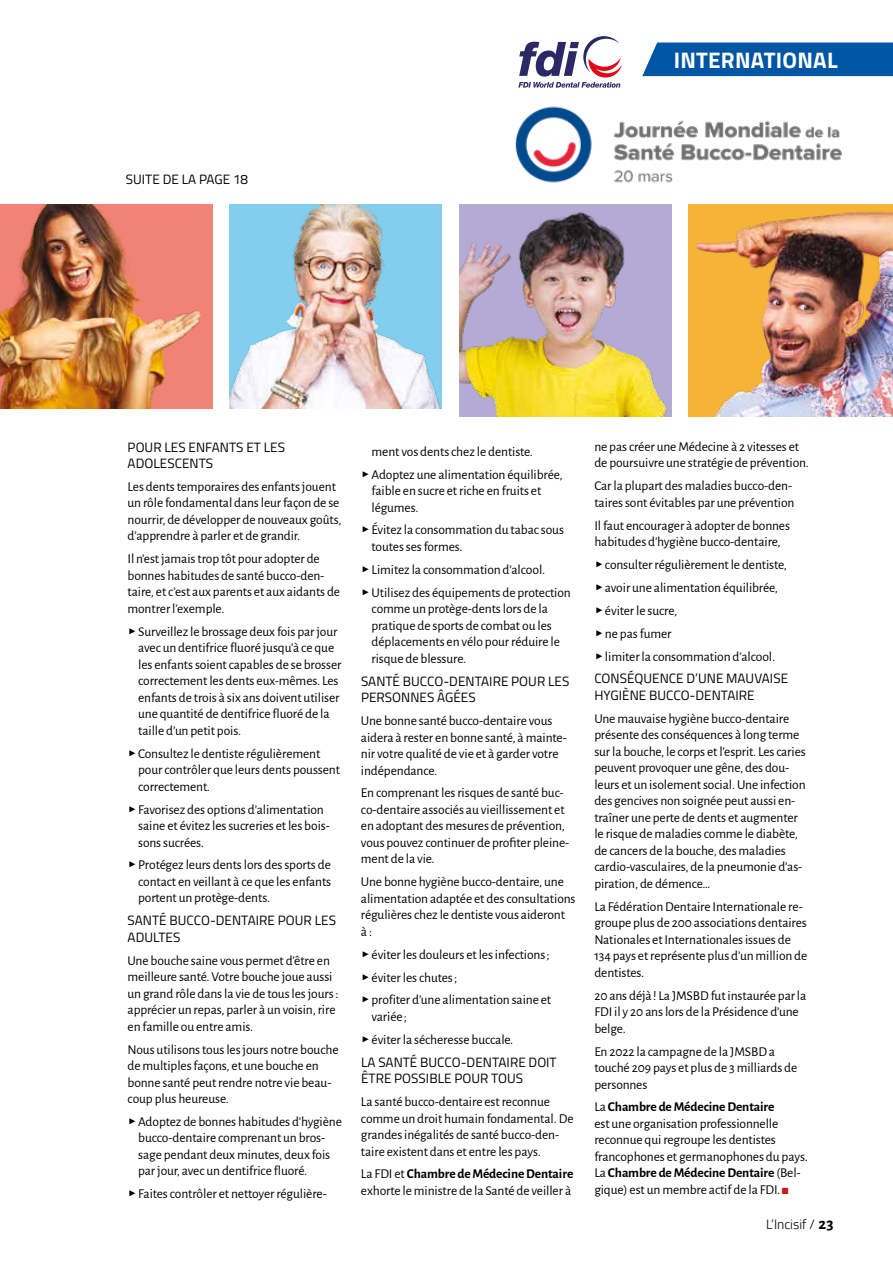
<style>
.page{position:relative;width:893px;height:1263px;background:#fff}
.page>*{position:absolute;margin:0;border:0;box-sizing:border-box;transform-origin:0 0}
.t1{font:700 22.5px "Titillium Web";letter-spacing:.01em;color:#fff}
.t2{font:13.5px/16.5px "Alegreya Sans";letter-spacing:-.01em;color:#000}
.t3{font:13.5px/16.5px "Titillium Web";letter-spacing:.005em;color:#000}
.t4{font:300 13.5px "Titillium Web";color:#000}
.s1{font-size:21px}
.s2{font-weight:700}
.s3{font-style:italic;color:#cd1719}
.s4{font-family:"Alegreya Sans";font-weight:700;font-size:16.5px}
</style>
<div class="page">
<div style="left:642px;top:43px;width:251px;height:33px;background:#0056a4"></div>
<svg style="left:518px;top:36px;width:104px;height:52px"></svg>
<img style="left:0;top:204px;width:213px;height:204px">
<img style="left:230px;top:204px;width:212px;height:204px">
<img style="left:459px;top:204px;width:213px;height:213px">
<img style="left:689px;top:204px;width:204px;height:213px">
<svg style="left:515px;top:106px;width:327px;height:77px"></svg>
<p class="t3" style="left:126px;top:170px;width:124px">SUITE DE LA PAGE 18</p>
<h1 class="t1" style="left:674px;top:43px;width:165px">INTERNATIONAL</h1>
<p class="t3" style="left:128px;top:438px;width:159px">POUR LES ENFANTS ET LES<br>ADOLESCENTS</p>
<p class="t2" style="left:128px;top:478px;width:215px">Les dents temporaires des enfants jouent un rôle fondamental dans leur façon de se nourrir, de développer de nouveaux goûts, d’apprendre à parler et de grandir.</p>
<p class="t2" style="left:128px;top:550px;width:214px">Il n’est jamais trop tôt pour adopter de bonnes habitudes de santé bucco-den&shy;taire, et c’est aux parents et aux aidants de montrer l’exemple.</p>
<p class="t2" style="left:138px;top:622px;width:205px;text-indent:-11px"><span class="s1">▶</span> Surveillez le brossage deux fois par jour avec un dentifrice fluoré jusqu’à ce que les enfants soient capables de se brosser correctement les dents eux-mêmes. Les enfants de trois à six ans doivent utiliser une quantité de dentifrice fluoré de la taille d’un petit pois.</p>
<p class="t2" style="left:138px;top:744px;width:203px;text-indent:-11px"><span class="s1">▶</span> Consultez le dentiste régulièrement pour contrôler que leurs dents poussent correctement.</p>
<p class="t2" style="left:138px;top:800px;width:193px;text-indent:-11px"><span class="s1">▶</span> Favorisez des options d’alimentation saine et évitez les sucreries et les bois&shy;sons sucrées.</p>
<p class="t2" style="left:138px;top:856px;width:195px;text-align:justify;text-indent:-11px"><span class="s1">▶</span> Protégez leurs dents lors des sports de contact en veillant à ce que les enfants portent un protège-dents.</p>
<p class="t3" style="left:128px;top:912px;width:210px">SANTÉ BUCCO-DENTAIRE POUR LES<br>ADULTES</p>
<p class="t2" style="left:128px;top:951px;width:213px">Une bouche saine vous permet d’être en meilleure santé. Votre bouche joue aussi un grand rôle dans la vie de tous les jours : apprécier un repas, parler à un voisin, rire en famille ou entre amis.</p>
<p class="t2" style="left:128px;top:1040px;width:213px">Nous utilisons tous les jours notre bouche de multiples façons, et une bouche en bonne santé peut rendre notre vie beau&shy;coup plus heureuse.</p>
<p class="t2" style="left:138px;top:1113px;width:205px;text-indent:-11px"><span class="s1">▶</span> Adoptez de bonnes habitudes d’hygiène bucco-dentaire comprenant un bros&shy;sage pendant deux minutes, deux fois par jour, avec un dentifrice fluoré.</p>
<p class="t2" style="left:128px;top:1185px;width:201px"><span class="s1">▶</span> Faites contrôler et nettoyer régulière-</p>
<p class="t2" style="left:361px;top:439px;width:203px;line-height:23px;text-indent:11px">ment vos dents chez le dentiste.<br><span class="s1">▶</span> Adoptez une alimentation équilibrée,</p>
<p class="t2" style="left:372px;top:482px;width:171px">faible en sucre et riche en fruits et légumes.</p>
<p class="t2" style="left:372px;top:521px;width:194px;text-indent:-11px"><span class="s1">▶</span> Évitez la consommation du tabac sous toutes ses formes.</p>
<p class="t2" style="left:361px;top:557px;width:211px;line-height:23px"><span class="s1">▶</span> Limitez la consommation d’alcool.<br><span class="s1">▶</span> Utilisez des équipements de protection</p>
<p class="t2" style="left:372px;top:600px;width:190px">comme un protège-dents lors de la pratique de sports de combat ou les déplacements en vélo pour réduire le risque de blessure.</p>
<p class="t3" style="left:361px;top:672px;width:210px">SANTÉ BUCCO-DENTAIRE POUR LES<br>PERSONNES ÂGÉES</p>
<p class="t2" style="left:361px;top:712px;width:207px">Une bonne santé bucco-dentaire vous aidera à rester en bonne santé, à mainte&shy;nir votre qualité de vie et à garder votre indépendance.</p>
<p class="t2" style="left:361px;top:784px;width:210px">En comprenant les risques de santé buc&shy;co-dentaire associés au vieillissement et en adoptant des mesures de prévention, vous pouvez continuer de profiter pleine&shy;ment de la vie.</p>
<p class="t2" style="left:361px;top:873px;width:216px">Une bonne hygiène bucco-dentaire, une alimentation adaptée et des consultations régulières chez le dentiste vous aideront<br>à :</p>
<p class="t2" style="left:361px;top:942px;width:192px;line-height:23px"><span class="s1">▶</span> éviter les douleurs et les infections ; <span class="s1">▶</span> éviter les chutes ;<br><span class="s1">▶</span> profiter d’une alimentation saine et</p>
<p class="t2" style="left:361px;top:1004px;width:154px;line-height:23px;text-indent:11px">variée ;<br><span class="s1">▶</span> éviter la sécheresse buccale.</p>
<p class="t3" style="left:361px;top:1053px;width:197px">LA SANTÉ BUCCO-DENTAIRE DOIT<br>ÊTRE POSSIBLE POUR TOUS</p>
<p class="t2" style="left:361px;top:1093px;width:214px">La santé bucco-dentaire est reconnue comme un droit humain fondamental. De grandes inégalités de santé bucco-den&shy;taire existent dans et entre les pays.</p>
<p class="t2" style="left:361px;top:1165px;width:214px">La FDI et <span class="s2">Chambre de Médecine Dentaire </span>exhorte le ministre de la Santé de veiller à</p>
<p class="t2" style="left:594px;top:438px;width:216px">ne pas créer une Médecine à 2 vitesses et de poursuivre une stratégie de prévention.</p>
<p class="t2" style="left:594px;top:477px;width:202px">Car la plupart des maladies bucco-den&shy;taires sont évitables par une prévention</p>
<p class="t2" style="left:594px;top:516px;width:197px">Il faut encourager à adopter de bonnes habitudes d’hygiène bucco-dentaire,</p>
<p class="t2" style="left:594px;top:552px;width:194px;line-height:23px"><span class="s1">▶</span> consulter régulièrement le dentiste, <span class="s1">▶</span> avoir une alimentation équilibrée, <span class="s1">▶</span> éviter le sucre,<br><span class="s1">▶</span> ne pas fumer<br><span class="s1">▶</span> limiter la consommation d’alcool.</p>
<p class="t3" style="left:594px;top:670px;width:195px">CONSÉQUENCE D’UNE MAUVAISE<br>HYGIÈNE BUCCO-DENTAIRE</p>
<p class="t2" style="left:594px;top:709px;width:213px">Une mauvaise hygiène bucco-dentaire présente des conséquences à long terme sur la bouche, le corps et l’esprit. Les caries peuvent provoquer une gêne, des dou&shy;leurs et un isolement social. Une infection des gencives non soignée peut aussi en&shy;traîner une perte de dents et augmenter le risque de maladies comme le diabète, de cancers de la bouche, des maladies cardio-vasculaires, de la pneumonie d’as&shy;piration, de démence…</p>
<p class="t2" style="left:594px;top:897px;width:215px">La Fédération Dentaire Internationale re&shy;groupe plus de 200 associations dentaires Nationales et Internationales issues de 134 pays et représente plus d’un million de dentistes.</p>
<p class="t2" style="left:594px;top:986px;width:214px">20 ans déjà ! La JMSBD fut instaurée par la<br>FDI il y 20 ans lors de la Présidence d’une belge.</p>
<p class="t2" style="left:594px;top:1042px;width:204px">En 2022 la campagne de la JMSBD a touché 209 pays et plus de 3 milliards de personnes</p>
<p class="t2" style="left:594px;top:1098px;width:215px">La <span class="s2">Chambre de Médecine Dentaire<br></span>est une organisation professionnelle reconnue qui regroupe les dentistes francophones et germanophones du pays.<br>La <span class="s2">Chambre de Médecine Dentaire</span> (Bel&shy;gique) est un membre actif de la FDI. <span class="s3">◼</span></p>
<p class="t4" style="left:766px;top:1214px;width:69px">L’Incisif / <span class="s4">23</span></p>
</div>
